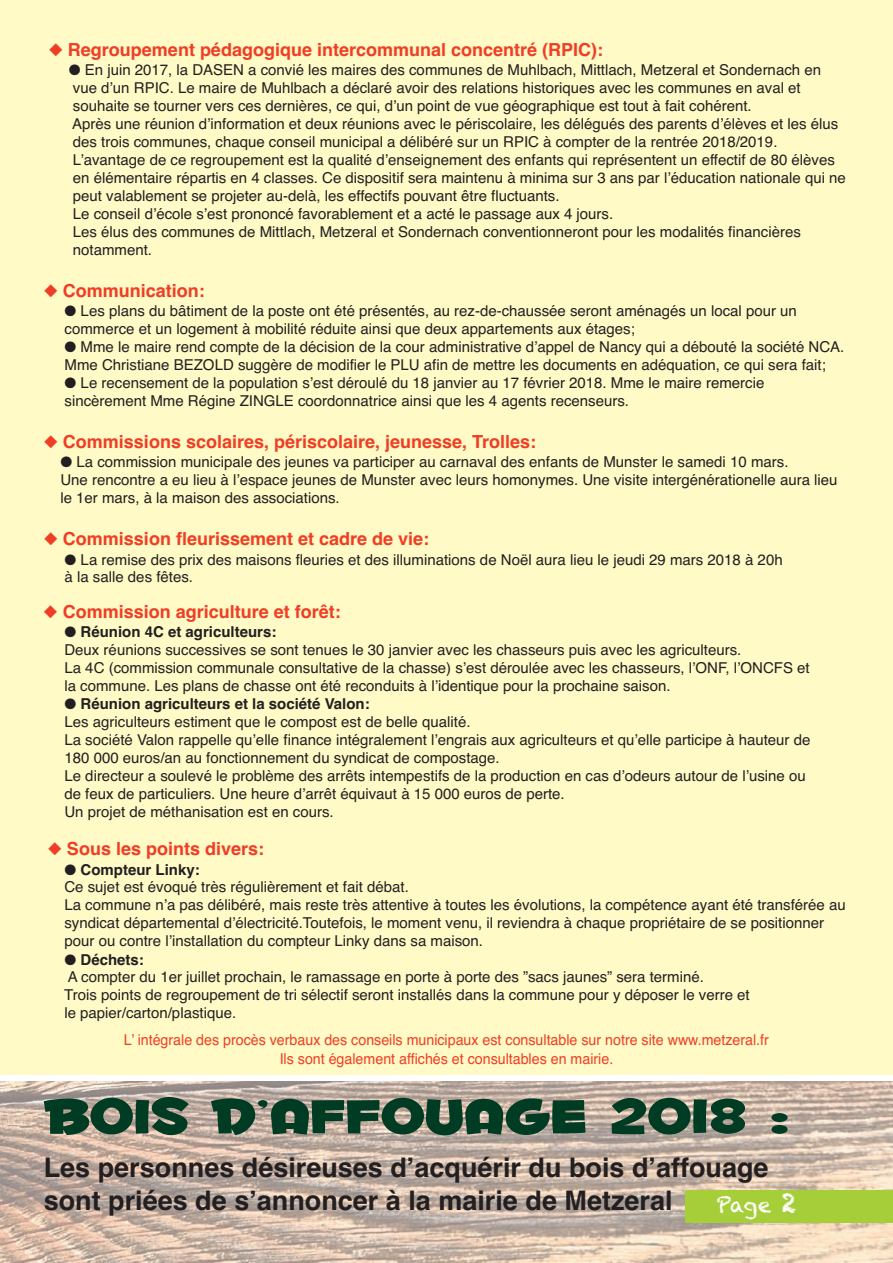
<style>
.page{position:relative;width:893px;height:1263px;background:#fff}
.page>*{position:absolute;margin:0;border:0;box-sizing:border-box;transform-origin:0 0}
.t1{font:57.9px "Fontdinerdotcom Huggable";color:#003b23;scale:1.21 1}
.t2{font:700 27px/32.4px "Helvetica";color:#231f20}
.t3{font:21px "Chalkduster";color:#fff}
.t4{font:700 18px "Helvetica";color:#ef3e25}
.t5{font:15px/18px "Helvetica";color:#231f20}
.t6{font:15px/18.6px "Helvetica";color:#ef3e25;text-align:center;scale:.95 1}
.s1{font-weight:700}
.s2{font-size:27px}
</style>
<div class="page">
<img style="left:0;top:1081px;width:893px;height:182px">
<div style="left:0;top:0;width:893px;height:1075px;background:#fffac6"></div>
<div style="left:685px;top:1190px;width:208px;height:32px;background:#a6ce39"></div>
<p class="t4" style="left:49px;top:39px;width:556px">◆ Regroupement pédagogique intercommunal concentré (RPIC):</p>
<p class="t5" style="left:69px;top:61px;width:778px">● En juin 2017, la DASEN a convié les maires des communes de Muhlbach, Mittlach, Metzeral et Sondernach en vue d’un RPIC. Le maire de Muhlbach a déclaré avoir des relations historiques avec les communes en aval et souhaite se tourner vers ces dernières, ce qui, d’un point de vue géographique est tout à fait cohérent.<br>Après une réunion d’information et deux réunions avec le périscolaire, les délégués des parents d’élèves et les élus des trois communes, chaque conseil municipal a délibéré sur un RPIC à compter de la rentrée 2018/2019.<br>L’avantage de ce regroupement est la qualité d’enseignement des enfants qui représentent un effectif de 80 élèves en élémentaire répartis en 4 classes. Ce dispositif sera maintenu à minima sur 3 ans par l’éducation nationale qui ne peut valablement se projeter au-delà, les effectifs pouvant être fluctuants.<br>Le conseil d’école s’est prononcé favorablement et a acté le passage aux 4 jours.<br>Les élus des communes de Mittlach, Metzeral et Sondernach conventionneront pour les modalités financières notamment.</p>
<p class="t4" style="left:44px;top:280px;width:163px">◆ Communication:</p>
<p class="t5" style="left:65px;top:302px;width:734px">● Les plans du bâtiment de la poste ont été présentés, au rez-de-chaussée seront aménagés un local pour un commerce et un logement à mobilité réduite ainsi que deux appartements aux étages;</p>
<p class="t5" style="left:65px;top:338px;width:781px">● Mme le maire rend compte de la décision de la cour administrative d’appel de Nancy qui a débouté la société NCA.<br>Mme Christiane BEZOLD suggère de modifier le PLU afin de mettre les documents en adéquation, ce qui sera fait;</p>
<p class="t5" style="left:65px;top:374px;width:701px">● Le recensement de la population s’est déroulé du 18 janvier au 17 février 2018. Mme le maire remercie sincèrement Mme Régine ZINGLE coordonnatrice ainsi que les 4 agents recenseurs.</p>
<p class="t4" style="left:44px;top:431px;width:494px">◆ Commissions scolaires, périscolaire, jeunesse, Trolles:</p>
<p class="t5" style="left:60px;top:453px;width:778px">● La commission municipale des jeunes va participer au carnaval des enfants de Munster le samedi 10 mars.<br>Une rencontre a eu lieu à l’espace jeunes de Munster avec leurs homonymes. Une visite intergénérationelle aura lieu le 1er mars, à la maison des associations.</p>
<p class="t4" style="left:44px;top:528px;width:387px">◆ Commission fleurissement et cadre de vie:</p>
<p class="t5" style="left:65px;top:550px;width:719px">● La remise des prix des maisons fleuries et des illuminations de Noël aura lieu le jeudi 29 mars 2018 à 20h à la salle des fêtes.</p>
<p class="t4" style="left:44px;top:601px;width:299px">◆ Commission agriculture et forêt:</p>
<p class="t5" style="left:64px;top:623px;width:747px">● <span class="s1">Réunion 4C et agriculteurs:<br></span>Deux réunions successives se sont tenues le 30 janvier avec les chasseurs puis avec les agriculteurs.<br>La 4C (commission communale consultative de la chasse) s’est déroulée avec les chasseurs, l’ONF, l’ONCFS et la commune. Les plans de chasse ont été reconduits à l’identique pour la prochaine saison.</p>
<p class="t5" style="left:64px;top:695px;width:747px">● <span class="s1">Réunion agriculteurs et la société Valon:<br></span>Les agriculteurs estiment que le compost est de belle qualité.<br>La société Valon rappelle qu’elle finance intégralement l’engrais aux agriculteurs et qu’elle participe à hauteur de 180 000 euros/an au fonctionnement du syndicat de compostage.<br>Le directeur a soulevé le problème des arrêts intempestifs de la production en cas d’odeurs autour de l’usine ou de feux de particuliers. Une heure d’arrêt équivaut à 15 000 euros de perte.<br>Un projet de méthanisation est en cours.</p>
<p class="t4" style="left:48px;top:838px;width:218px">◆ Sous les points divers:</p>
<p class="t5" style="left:64px;top:860px;width:783px">● <span class="s1">Compteur Linky:<br></span>Ce sujet est évoqué très régulièrement et fait débat.<br>La commune n’a pas délibéré, mais reste très attentive à toutes les évolutions, la compétence ayant été transférée au syndicat départemental d’électricité.Toutefois, le moment venu, il reviendra à chaque propriétaire de se positionner pour ou contre l’installation du compteur Linky dans sa maison.</p>
<p class="t5" style="left:64px;top:950px;width:687px">● <span class="s1">Déchets:<br></span>A compter du 1er juillet prochain, le ramassage en porte à porte des ”sacs jaunes” sera terminé.<br>Trois points de regroupement de tri sélectif seront installés dans la commune pour y déposer le verre et le papier/carton/plastique.</p>
<p class="t6" style="left:124px;top:1031px;width:680px">L’ intégrale des procès verbaux des conseils municipaux est consultable sur notre site www.metzeral.fr<br>Ils sont également affichés et consultables en mairie.</p>
<h1 class="t1" style="left:44px;top:1081px;width:618px">BOIS D’AFFOUAGE 2018 :</h1>
<h2 class="t2" style="left:44px;top:1152px;width:726px">Les personnes désireuses d’acquérir du bois d’affouage sont priées de s’annoncer à la mairie de Metzeral</h2>
<h3 class="t3" style="left:716px;top:1192px;width:82px">Page <span class="s2">2</span></h3>
</div>
